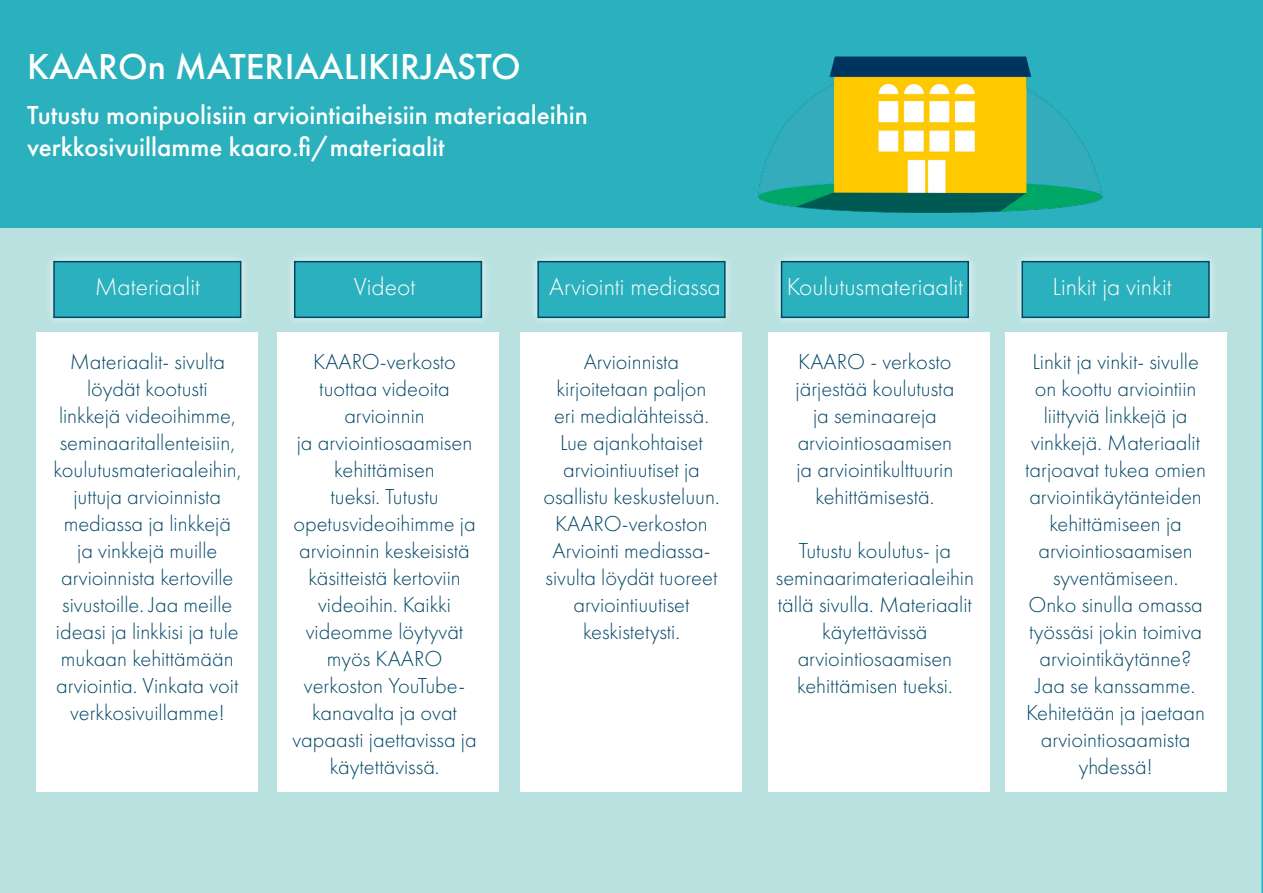
<style>
.page{position:relative;width:1263px;height:893px;background:#fff}
.page>*{position:absolute;margin:0;border:0;box-sizing:border-box;transform-origin:0 0}
.t1{font:500 37.5px "Futura PT";color:#fff}
.t2{font:500 27px/32.4px "Futura PT";color:#fff}
.t3{font:300 25.5px "Futura PT";color:#fff}
.t4{font:300 22.5px/27px "Futura PT";color:#004766;text-align:center}
</style>
<div class="page">
<div style="left:0;top:227px;width:1263px;height:666px;background:#b8e1e0"></div>
<div style="left:43px;top:251px;width:208px;height:77px;background:#fff;opacity:.75"></div>
<div style="left:53px;top:261px;width:188px;height:57px;background:#2bb1bd;border:2px solid #004766"></div>
<div style="left:0;top:0;width:1263px;height:227px;background:#2bb1bd"></div>
<img style="left:725px;top:56px;width:418px;height:218px">
<div style="left:528px;top:251px;width:207px;height:77px;background:#fff;opacity:.75"></div>
<div style="left:537px;top:261px;width:189px;height:57px;background:#2bb1bd;border:2px solid #004766"></div>
<div style="left:284px;top:251px;width:208px;height:77px;background:#fff;opacity:.75"></div>
<div style="left:294px;top:261px;width:188px;height:57px;background:#2bb1bd;border:2px solid #004766"></div>
<div style="left:771px;top:251px;width:208px;height:77px;background:#fff;opacity:.75"></div>
<div style="left:781px;top:261px;width:188px;height:57px;background:#2bb1bd;border:2px solid #004766"></div>
<div style="left:1012px;top:251px;width:207px;height:77px;background:#bee3e2"></div>
<div style="left:1021px;top:261px;width:189px;height:57px;background:#2bb1bd;border:2px solid #004766"></div>
<div style="left:37px;top:332px;width:221px;height:460px;background:#fff"></div>
<div style="left:277px;top:332px;width:222px;height:460px;background:#fff"></div>
<div style="left:521px;top:332px;width:221px;height:460px;background:#fff"></div>
<div style="left:768px;top:332px;width:221px;height:460px;background:#fff"></div>
<div style="left:1005px;top:332px;width:221px;height:460px;background:#fff"></div>
<p class="t1" style="left:27px;top:44px;width:495px">KAAROn MATERIAALIKIRJASTO</p>
<p class="t2" style="left:27px;top:98px;width:562px">Tutustu monipuolisiin arviointiaiheisiin materiaaleihin verkkosivuillamme kaaro.fi/materiaalit</p>
<p class="t3" style="left:95px;top:273px;width:107px">Materiaalit</p>
<p class="t3" style="left:354px;top:273px;width:63px">Videot</p>
<p class="t3" style="left:549px;top:273px;width:173px">Arviointi mediassa</p>
<p class="t3" style="left:787px;top:273px;width:178px">Koulutusmateriaalit</p>
<p class="t3" style="left:1052px;top:273px;width:121px">Linkit ja vinkit</p>
<p class="t4" style="left:53px;top:348px;width:189px">Materiaalit- sivulta löydät kootusti<br>linkkejä videoihimme, seminaaritallenteisiin, koulutusmateriaaleihin, juttuja arvioinnista mediassa ja linkkejä ja vinkkejä muille arvioinnista kertoville sivustoille. Jaa meille ideasi ja linkkisi ja tule mukaan kehittämään arviointia. Vinkata voit verkkosivuillamme!</p>
<p class="t4" style="left:292px;top:348px;width:186px">KAARO-verkosto tuottaa videoita arvioinnin<br>ja arviointiosaamisen kehittämisen<br>tueksi. Tutustu opetusvideoihimme ja arvioinnin keskeisistä käsitteistä kertoviin videoihin. Kaikki videomme löytyvät myös KAARO verkoston YouTube&shy;kanavalta ja ovat vapaasti jaettavissa ja käytettävissä.</p>
<p class="t4" style="left:543px;top:348px;width:178px">Arvioinnista kirjoitetaan paljon eri medialähteissä.<br>Lue ajankohtaiset arviointiuutiset ja osallistu keskusteluun.<br>KAARO-verkoston<br>Arviointi mediassa&shy;sivulta löydät tuoreet arviointiuutiset keskistetysti.</p>
<p class="t4" style="left:795px;top:348px;width:160px">KAARO - verkosto järjestää koulutusta ja seminaareja arviointiosaamisen ja arviointikulttuurin kehittämisestä.</p>
<p class="t4" style="left:776px;top:537px;width:200px">Tutustu koulutus- ja seminaarimateriaaleihin tällä sivulla. Materiaalit käytettävissä arviointiosaamisen kehittämisen tueksi.</p>
<p class="t4" style="left:1025px;top:348px;width:182px">Linkit ja vinkit- sivulle on koottu arviointiin liittyviä linkkejä ja vinkkejä. Materiaalit tarjoavat tukea omien arviointikäytänteiden kehittämiseen ja arviointiosaamisen syventämiseen.<br>Onko sinulla omassa työssäsi jokin toimiva arviointikäytänne?<br>Jaa se kanssamme.<br>Kehitetään ja jaetaan arviointiosaamista yhdessä!</p>
</div>
